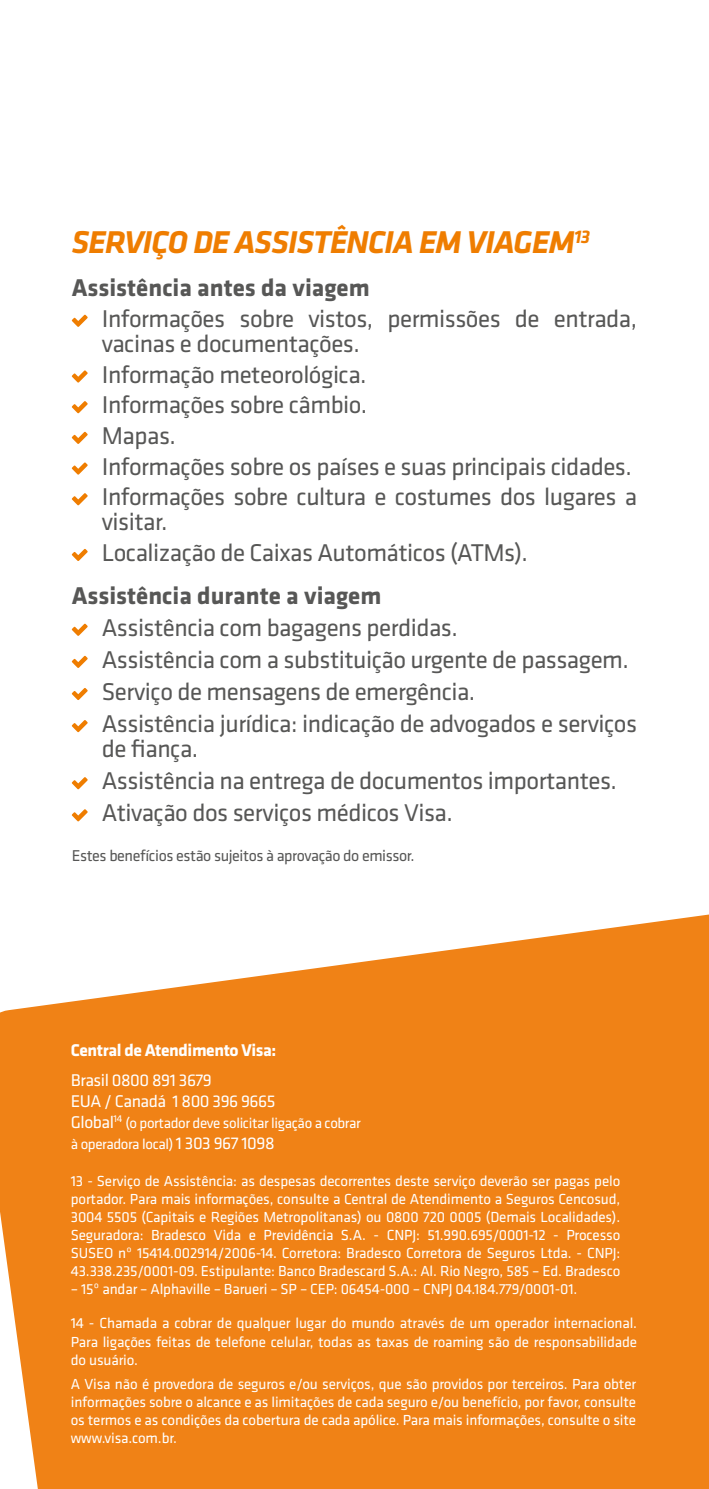
<style>
.page{position:relative;width:709px;height:1489px;background:#fff}
.page>*{position:absolute;margin:0;border:0;box-sizing:border-box;transform-origin:0 0}
.t1{font:italic 700 32.75px "Klavika";letter-spacing:-.025em;color:#ef7d00}
.t2{font:25.25px/30.8px "Klavika CH";letter-spacing:-.02em;color:#575756}
.t3{font:700 25.25px "Klavika";color:#575756}
.t4{font:17.5px/21px "Klavika CH";letter-spacing:-.025em;color:#fff}
.t5{font:700 17.5px "Klavika";letter-spacing:-.025em;color:#fff}
.t6{font:16.25px "Klavika CH";letter-spacing:-.025em;color:#575756}
.t7{font:15px/18px "Klavika CH";letter-spacing:-.01em;color:#fff;text-align:justify}
.s1{font-size:17.5px}
</style>
<div class="page">
<svg style="left:0;top:914px;width:709px;height:574px;background:#f18e2c"></svg>
<svg style="left:72px;top:314px;width:16px;height:13px"></svg>
<svg style="left:72px;top:370px;width:16px;height:13px"></svg>
<svg style="left:72px;top:401px;width:16px;height:12px"></svg>
<svg style="left:72px;top:431px;width:16px;height:13px"></svg>
<svg style="left:72px;top:462px;width:16px;height:13px"></svg>
<svg style="left:72px;top:493px;width:16px;height:12px"></svg>
<svg style="left:72px;top:549px;width:16px;height:12px"></svg>
<svg style="left:72px;top:623px;width:16px;height:13px"></svg>
<svg style="left:72px;top:655px;width:16px;height:13px"></svg>
<svg style="left:72px;top:688px;width:16px;height:12px"></svg>
<svg style="left:72px;top:720px;width:16px;height:12px"></svg>
<svg style="left:72px;top:777px;width:16px;height:12px"></svg>
<svg style="left:72px;top:809px;width:16px;height:12px"></svg>
<h1 class="t1" style="left:72px;top:225px;width:520px">SERVIÇO DE ASSISTÊNCIA EM VIAGEM<sup>13</sup></h1>
<h2 class="t3" style="left:72px;top:274px;width:299px">Assistência antes da viagem</h2>
<h2 class="t2" style="left:102px;top:305px;width:537px;line-height:25px">Informações sobre vistos, permissões de entrada, vacinas e documentações.</h2>
<h2 class="t2" style="left:102px;top:358px;width:537px">Informação meteorológica.<br>Informações sobre câmbio.<br>Mapas.<br>Informações sobre os países e suas principais cidades.<br>Informações sobre cultura e costumes dos lugares a</h2>
<h2 class="t2" style="left:102px;top:506px;width:428px">visitar.<br>Localização de Caixas Automáticos (ATMs).</h2>
<h2 class="t3" style="left:72px;top:581px;width:311px">Assistência durante a viagem</h2>
<h2 class="t2" style="left:102px;top:610px;width:537px;line-height:32px">Assistência com bagagens perdidas.<br>Assistência com a substituição urgente de passagem.<br>Serviço de mensagens de emergência.<br>Assistência jurídica: indicação de advogados e serviços</h2>
<h2 class="t2" style="left:102px;top:732px;width:516px;line-height:32px">de fiança.<br>Assistência na entrega de documentos importantes.<br>Ativação dos serviços médicos Visa.</h2>
<p class="t6" style="left:72px;top:844px;width:344px">Estes benefícios estão sujeitos à aprovação do emissor.</p>
<p class="t5" style="left:71px;top:1040px;width:207px">Central de Atendimento Visa:</p>
<p class="t4" style="left:71px;top:1069px;width:206px">Brasil 0800 891 3679<br>EUA / Canadá 1 800 396 9665</p>
<p class="t7" style="left:71px;top:1112px;width:291px;line-height:21px"><span class="s1">Global</span><sup>14</sup> (o portador deve solicitar ligação a cobrar à operadora local) <span class="s1">1 303 967 1098</span></p>
<p class="t7" style="left:71px;top:1171px;width:551px">13 - Serviço de Assistência: as despesas decorrentes deste serviço deverão ser pagas pelo portador. Para mais informações, consulte a Central de Atendimento a Seguros Cencosud, 3004 5505 (Capitais e Regiões Metropolitanas) ou 0800 720 0005 (Demais Localidades).<br>Seguradora: Bradesco Vida e Previdência S.A. - CNPJ: 51.990.695/0001-12 - Processo SUSEO nº 15414.002914/2006-14. Corretora: Bradesco Corretora de Seguros Ltda. - CNPJ:<br>43.338.235/0001-09. Estipulante: Banco Bradescard S.A.: Al. Rio Negro, 585 – Ed. Bradesco</p>
<p class="t7" style="left:71px;top:1279px;width:508px">– 15º andar – Alphaville – Barueri – SP – CEP: 06454-000 – CNPJ 04.184.779/0001-01.</p>
<p class="t7" style="left:71px;top:1313px;width:568px">14 - Chamada a cobrar de qualquer lugar do mundo através de um operador internacional.<br>Para ligações feitas de telefone celular, todas as taxas de roaming são de responsabilidade do usuário.</p>
<p class="t7" style="left:71px;top:1374px;width:567px">A Visa não é provedora de seguros e/ou serviços, que são providos por terceiros. Para obter informações sobre o alcance e as limitações de cada seguro e/ou benefício, por favor, consulte os termos e as condições da cobertura de cada apólice. Para mais informações, consulte o site www.visa.com.br.</p>
</div>
